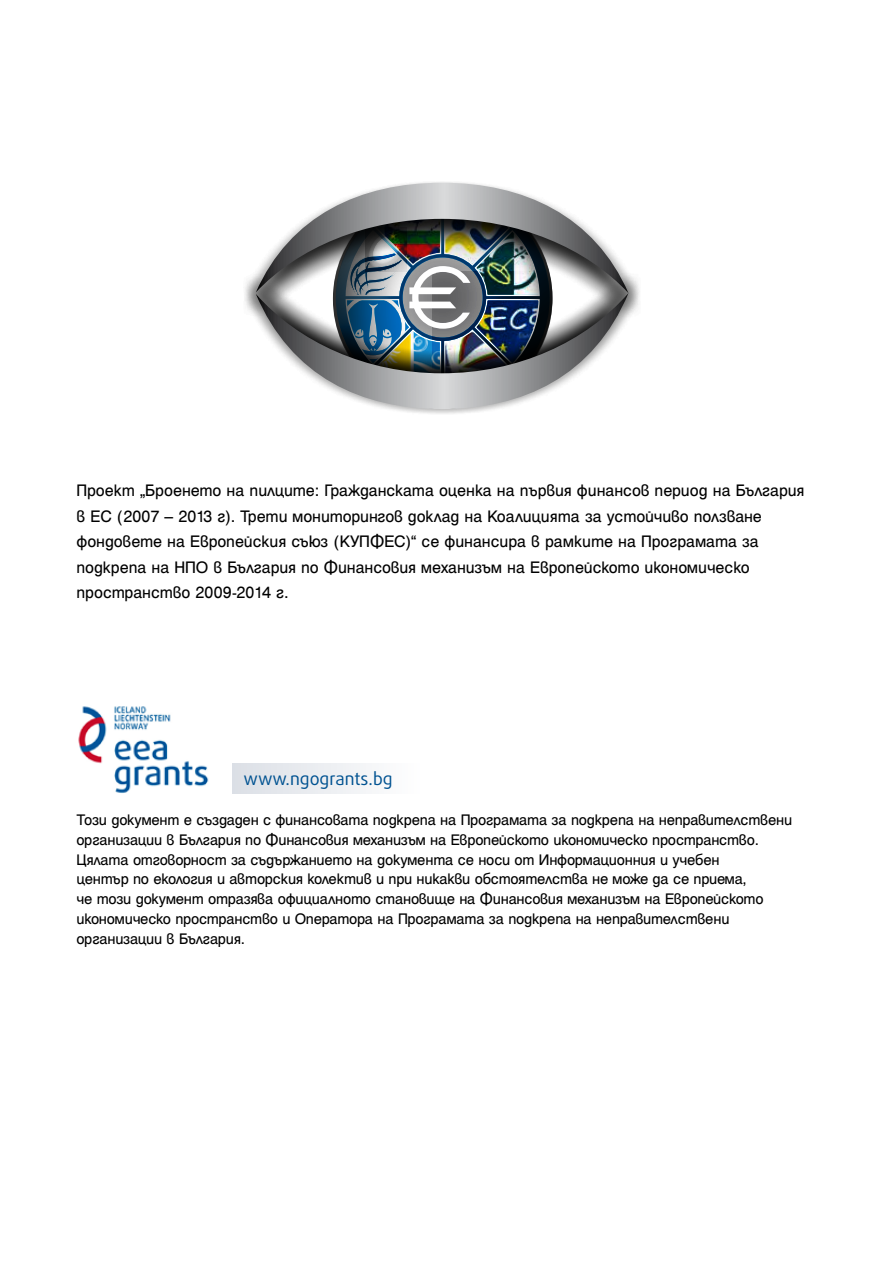
<style>
.page{position:relative;width:893px;height:1263px;background:#fff}
.page>*{position:absolute;margin:0;border:0;box-sizing:border-box;transform-origin:0 0}
.t1{font:18px/25.5px "Helen Bg";letter-spacing:-.005em;color:#000}
.t2{font:17.55px "Daxline Pro";color:#005291}
.t3{font:16.5px/19.8px "Helen Bg";letter-spacing:-.02em;color:#000}
</style>
<div class="page">
<svg style="left:245px;top:273px;width:395px;height:44px"></svg>
<img style="left:256px;top:183px;width:372px;height:231px">
<img style="left:78px;top:706px;width:155px;height:88px">
<div style="left:233px;top:763px;width:187px;height:31px;background:linear-gradient(to right,#dbdfe6,#fefeff)"></div>
<p class="t1" style="left:77px;top:478px;width:730px">Проект „Броенето на пилците: Гражданската оценка на първия финансов период на България в ЕС (2007 – 2013 г). Трети мониторингов доклад на Коалицията за устойчиво ползване фондовете на Европейския съюз (КУПФЕС)“ се финансира в рамките на Програмата за подкрепа на НПО в България по Финансовия механизъм на Европейското икономическо пространство 2009-2014 г.</p>
<p class="t2" style="left:243px;top:767px;width:151px">www.ngogrants.bg</p>
<p class="t3" style="left:77px;top:810px;width:717px">Този документ е създаден с финансовата подкрепа на Програмата за подкрепа на неправителствени организации в България по Финансовия механизъм на Европейското икономическо пространство.<br>Цялата отговорност за съдържанието на документа се носи от Информационния и учебен<br>център по екология и авторския колектив и при никакви обстоятелства не може да се приема,<br>че този документ отразява официалното становище на Финансовия механизъм на Европейското икономическо пространство и Оператора на Програмата за подкрепа на неправителствени организации в България.</p>
</div>
